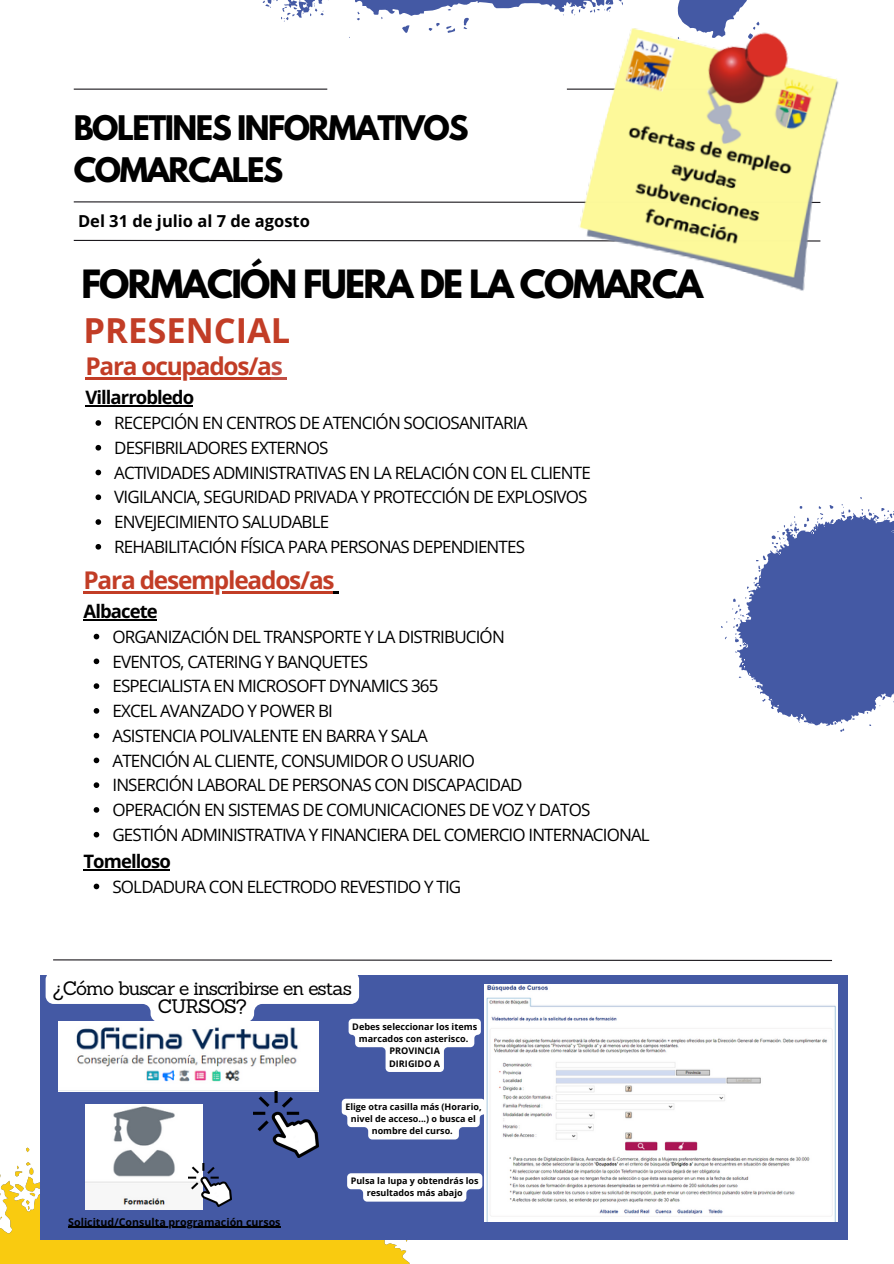
<style>
.page{position:relative;width:894px;height:1264px;background:#fff}
.page>*{position:absolute;margin:0;border:0;box-sizing:border-box;transform-origin:0 0}
.t1{font:700 34.5px "League Spartan";letter-spacing:-.05em;color:#000}
.t2{font:700 34.5px "Open Sans";color:#c23d26}
.t3{font:700 30px/41.7px "League Spartan";letter-spacing:-.05em;color:#000}
.t4{font:700 24.45px "Open Sans";letter-spacing:-.05em;color:#c23d26}
.t5{font:19.05px/18px "Sanchez";letter-spacing:-.05em;color:#000;text-align:center}
.t6{font:700 18.45px "Open Sans";letter-spacing:-.05em;color:#000}
.t7{font:16.95px "Open Sans";letter-spacing:-.05em;color:#000}
.t8{font:700 16.5px "Open Sans";color:#000}
.t9{font:700 10.65px "Open Sans";color:#000}
.t10{font:700 9.15px/12.3px "Open Sans";color:#000;text-align:center}
.t11{font:700 9px/12.3px "Open Sans";color:#000;text-align:center}
.s1{color:#c14f44}
</style>
<div class="page">
<svg style="left:262px;top:0;width:485px;height:38px"></svg>
<svg style="left:721px;top:497px;width:172px;height:235px"></svg>
<svg style="left:0;top:1147px;width:453px;height:116px;fill:#f9cb10"></svg>
<hr style="left:74px;top:89px;width:253px;height:1px;background:#1c191e">
<svg style="left:73px;top:201px;width:493px;height:2px"></svg>
<svg style="left:73px;top:239px;width:493px;height:3px"></svg>
<img style="left:566px;top:6px;width:273px;height:285px">
<svg style="left:53px;top:959px;width:779px;height:2px;background:#7e7c7f"></svg>
<div style="left:40px;top:975px;width:807px;height:264px;background:#4459a4"></div>
<img style="left:58px;top:1021px;width:260px;height:70px">
<img style="left:85px;top:1104px;width:117px;height:105px">
<img style="left:188px;top:1163px;width:43px;height:43px">
<img style="left:253px;top:1091px;width:66px;height:66px">
<img style="left:484px;top:984px;width:353px;height:237px">
<svg style="left:46px;top:975px;width:313px;height:46px"></svg>
<svg style="left:348px;top:1018px;width:132px;height:53px"></svg>
<svg style="left:341px;top:1098px;width:144px;height:41px;background:#e3e6f1"></svg>
<svg style="left:347px;top:1173px;width:135px;height:28px;background:#eaecf4"></svg>
<hr style="left:68px;top:1226px;width:212px;height:1px;background:#000">
<hr style="left:85px;top:377px;width:56px;height:2px;background:#c23d26">
<hr style="left:141px;top:377px;width:68px;height:2px;background:#c23d26">
<hr style="left:209px;top:377px;width:62px;height:2px;background:#c23d26">
<svg style="left:271px;top:377px;width:16px;height:2px"></svg>
<hr style="left:85px;top:405px;width:108px;height:1px;background:#000">
<svg style="left:95px;top:420px;width:6px;height:6px"></svg>
<svg style="left:95px;top:445px;width:6px;height:5px"></svg>
<svg style="left:95px;top:469px;width:6px;height:6px"></svg>
<svg style="left:95px;top:494px;width:6px;height:6px"></svg>
<svg style="left:95px;top:519px;width:6px;height:6px"></svg>
<svg style="left:95px;top:544px;width:6px;height:5px"></svg>
<hr style="left:83px;top:591px;width:57px;height:2px;background:#c23d26">
<hr style="left:140px;top:591px;width:121px;height:2px;background:#c23d26">
<hr style="left:261px;top:591px;width:72px;height:2px;background:#c23d26">
<hr style="left:83px;top:619px;width:74px;height:1px;background:#000">
<svg style="left:94px;top:633px;width:5px;height:6px"></svg>
<svg style="left:94px;top:658px;width:5px;height:6px"></svg>
<svg style="left:94px;top:683px;width:5px;height:6px"></svg>
<svg style="left:94px;top:708px;width:5px;height:5px"></svg>
<svg style="left:94px;top:732px;width:5px;height:6px"></svg>
<svg style="left:94px;top:757px;width:5px;height:6px"></svg>
<svg style="left:94px;top:782px;width:5px;height:6px"></svg>
<svg style="left:94px;top:807px;width:5px;height:5px"></svg>
<svg style="left:94px;top:831px;width:5px;height:6px"></svg>
<hr style="left:83px;top:869px;width:87px;height:1px;background:#000">
<svg style="left:94px;top:883px;width:5px;height:6px"></svg>
<p class="t3" style="left:74px;top:111px;width:396px">BOLETINES INFORMATIVOS<br>COMARCALES</p>
<h5 class="t8" style="left:78px;top:210px;width:233px">Del 31 de julio al 7 de agosto</h5>
<h6 class="t1" style="left:81px;top:267px;width:623px">FORMACIÓN FUERA DE LA COMARCA</h6>
<p class="t2" style="left:83px;top:306px;width:208px">PRESENCIAL</p>
<p class="t4" style="left:85px;top:349px;width:199px">Para ocupados/a<span class="s1">s</span></p>
<p class="t6" style="left:85px;top:385px;width:110px">Villarrobledo</p>
<p class="t7" style="left:114px;top:411px;width:414px">RECEPCIÓN EN CENTROS DE ATENCIÓN SOCIOSANITARIA</p>
<p class="t7" style="left:114px;top:436px;width:216px">DESFIBRILADORES EXTERNOS</p>
<p class="t7" style="left:114px;top:460px;width:478px">ACTIVIDADES ADMINISTRATIVAS EN LA RELACIÓN CON EL CLIENTE</p>
<p class="t7" style="left:114px;top:485px;width:474px">VIGILANCIA, SEGURIDAD PRIVADA Y PROTECCIÓN DE EXPLOSIVOS</p>
<p class="t7" style="left:114px;top:510px;width:216px">ENVEJECIMIENTO SALUDABLE</p>
<p class="t7" style="left:114px;top:535px;width:412px">REHABILITACIÓN FÍSICA PARA PERSONAS DEPENDIENTES</p>
<h4 class="t4" style="left:83px;top:562px;width:253px">Para desempleados/as</h4>
<p class="t6" style="left:83px;top:598px;width:76px">Albacete</p>
<p class="t7" style="left:112px;top:624px;width:394px">ORGANIZACIÓN DEL TRANSPORTE Y LA DISTRIBUCIÓN</p>
<p class="t7" style="left:112px;top:649px;width:257px">EVENTOS, CATERING Y BANQUETES</p>
<p class="t7" style="left:112px;top:674px;width:327px">ESPECIALISTA EN MICROSOFT DYNAMICS 365</p>
<h5 class="t7" style="left:112px;top:699px;width:222px">EXCEL AVANZADO Y POWER BI</h5>
<p class="t7" style="left:112px;top:723px;width:317px">ASISTENCIA POLIVALENTE EN BARRA Y SALA</p>
<p class="t7" style="left:112px;top:748px;width:364px">ATENCIÓN AL CLIENTE, CONSUMIDOR O USUARIO</p>
<p class="t7" style="left:112px;top:773px;width:411px">INSERCIÓN LABORAL DE PERSONAS CON DISCAPACIDAD</p>
<p class="t7" style="left:112px;top:798px;width:479px">OPERACIÓN EN SISTEMAS DE COMUNICACIONES DE VOZ Y DATOS</p>
<p class="t7" style="left:112px;top:822px;width:538px">GESTIÓN ADMINISTRATIVA Y FINANCIERA DEL COMERCIO INTERNACIONAL</p>
<p class="t6" style="left:83px;top:848px;width:89px">Tomelloso</p>
<p class="t7" style="left:112px;top:874px;width:350px">SOLDADURA CON ELECTRODO REVESTIDO Y TIG</p>
<p class="t5" style="left:53px;top:978px;width:300px">¿Cómo buscar e inscribirse en estas<br>CURSOS?</p>
<p class="t10" style="left:352px;top:1019px;width:126px">Debes seleccionar los items marcados con asterisco.</p>
<p class="t10" style="left:389px;top:1044px;width:52px">PROVINCIA</p>
<p class="t10" style="left:389px;top:1057px;width:53px">DIRIGIDO A</p>
<p class="t11" style="left:345px;top:1099px;width:138px">Elige otra casilla más (Horario, nivel de acceso...) o busca el nombre del curso.</p>
<p class="t9" style="left:68px;top:1214px;width:214px">Solicitud/Consulta programación cursos</p>
<p class="t11" style="left:350px;top:1174px;width:129px">Pulsa la lupa y obtendrás los resultados más abajo</p>
</div>
